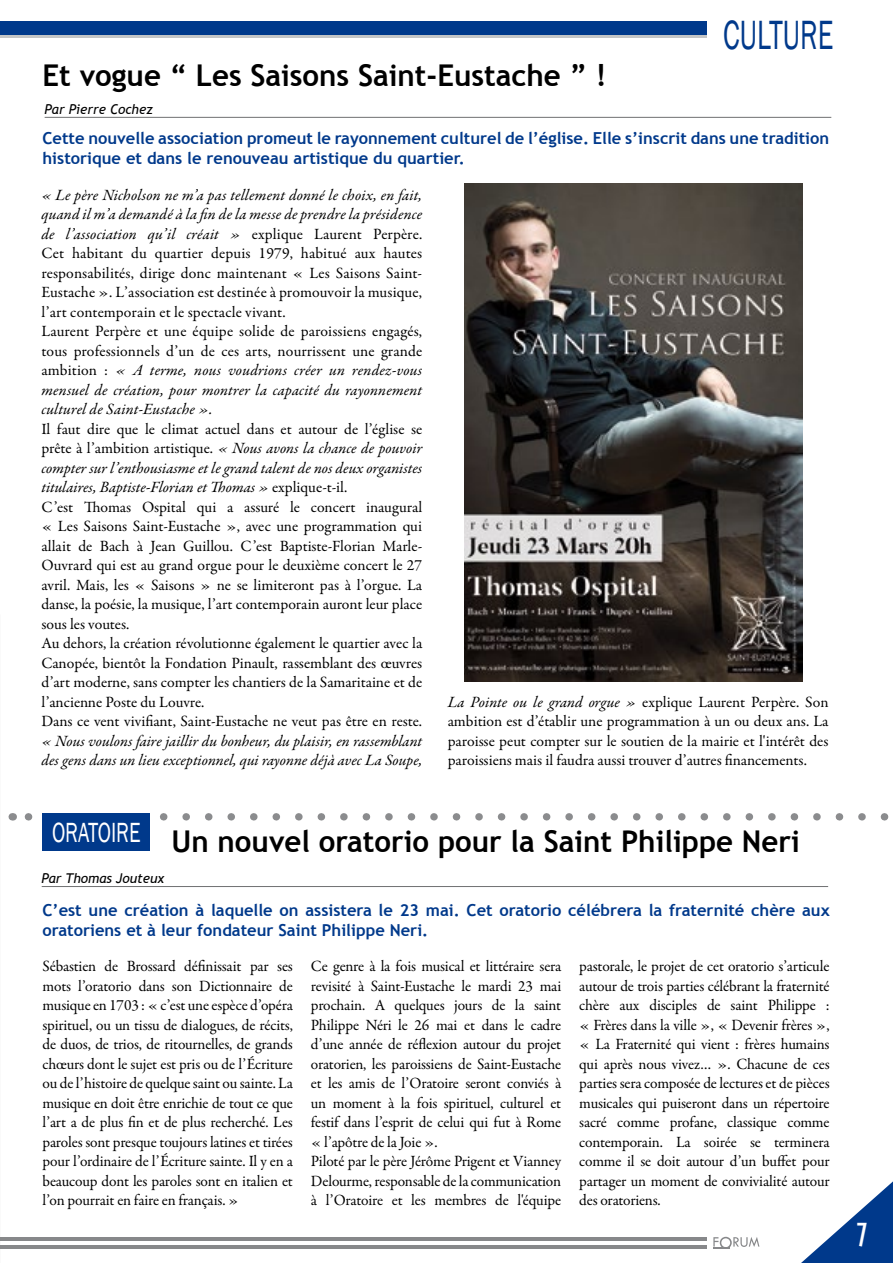
<style>
.page{position:relative;width:893px;height:1263px;background:#fff}
.page>*{position:absolute;margin:0;border:0;box-sizing:border-box;transform-origin:0 0}
.t1{font:42px "Franklin Gothic";color:#00398b;scale:.68 1}
.t2{font:condensed 34.5px "Gill Sans";color:#fff}
.t3{font:700 30px "Trebuchet MS";color:#000}
.t4{font:28.5px "Franklin Gothic";color:#fff;scale:.74 1}
.t5{font:700 16.5px/19.8px "Trebuchet MS";color:#00398b}
.cesures_10{font:15.75px/19.5px "Garamond Premr Pro";letter-spacing:-.01em;color:#000;text-align:justify}
.cesures_10-2{font:italic 15.75px/19.5px "Garamond Premr Pro";color:#000;text-align:justify}
.t6{font:italic 13.5px "Trebuchet MS";color:#000}
.s1{font-style:italic}
.s2{font-style:normal}
</style>
<div class="page">
<hr style="left:0;top:1237px;width:706px;height:4px;background:#87888a">
<hr style="left:0;top:1245px;width:706px;height:3px;background:#87888a">
<svg style="left:801px;top:1181px;width:92px;height:82px"></svg>
<hr style="left:0;top:35px;width:707px;height:3px;background:#c4c5c6">
<div style="left:0;top:21px;width:707px;height:14px;background:#00398b"></div>
<svg style="left:713px;top:1237px;width:46px;height:12px"></svg>
<hr style="left:42px;top:886px;width:786px;height:1px;background:#707172">
<svg style="left:24px;top:813px;width:865px;height:7px"></svg>
<hr style="left:45px;top:117px;width:786px;height:1px;background:#707172">
<img style="left:464px;top:184px;width:339px;height:497px">
<div style="left:43px;top:813px;width:107px;height:38px;background:#00398b"></div>
<p class="t3" style="left:43px;top:56px;width:566px">Et vogue “ Les Saisons Saint-Eustache ” !</p>
<p class="t6" style="left:45px;top:101px;width:110px">Par Pierre Cochez</p>
<p class="t1" style="left:723px;top:9px;width:164px">CULTURE</p>
<p class="t5" style="left:43px;top:128px;width:788px">Cette nouvelle association promeut le rayonnement culturel de l’église. Elle s’inscrit dans une tradition historique et dans le renouveau artistique du quartier.</p>
<p class="cesures_10" style="left:41px;top:185px;width:382px"><span class="s1">« Le père Nicholson ne m’a pas tellement donné le choix, en fait, quand il m’a demandé à la fin de la messe de prendre la présidence de l’association qu’il créait »</span> explique Laurent Perpère.<br>Cet habitant du quartier depuis 1979, habitué aux hautes responsabilités, dirige donc maintenant « Les Saisons Saint-Eustache ». L’association est destinée à promouvoir la musique, l’art contemporain et le spectacle vivant.</p>
<p class="cesures_10-2" style="left:41px;top:322px;width:382px"><span class="s2">Laurent Perpère et une équipe solide de paroissiens engagés, tous professionnels d’un de ces arts, nourrissent une grande ambition :</span> « A terme, nous voudrions créer un rendez-vous mensuel de création, pour montrer la capacité du rayonnement culturel de Saint-Eustache ».</p>
<p class="cesures_10-2" style="left:41px;top:420px;width:382px"><span class="s2">Il faut dire que le climat actuel dans et autour de l’église se prête à l’ambition artistique.</span> « Nous avons la chance de pouvoir compter sur l’enthousiasme et le grand talent de nos deux organistes titulaires, Baptiste-Florian et Thomas » <span class="s2">explique-t-il.</span></p>
<p class="cesures_10" style="left:41px;top:497px;width:382px">C’est Thomas Ospital qui a assuré le concert inaugural « Les Saisons Saint-Eustache », avec une programmation qui allait de Bach à Jean Guillou. C’est Baptiste-Florian Marle-Ouvrard qui est au grand orgue pour le deuxième concert le 27 avril. Mais, les « Saisons » ne se limiteront pas à l’orgue. La danse, la poésie, la musique, l’art contemporain auront leur place sous les voutes.</p>
<p class="cesures_10" style="left:41px;top:634px;width:382px">Au dehors, la création révolutionne également le quartier avec la Canopée, bientôt la Fondation Pinault, rassemblant des œuvres d’art moderne, sans compter les chantiers de la Samaritaine et de l’ancienne Poste du Louvre.</p>
<p class="cesures_10-2" style="left:41px;top:712px;width:382px"><span class="s2">Dans ce vent vivifiant, Saint-Eustache ne veut pas être en reste. </span>« Nous voulons faire jaillir du bonheur, du plaisir, en rassemblant des gens dans un lieu exceptionnel, qui rayonne déjà avec La Soupe,</p>
<p class="cesures_10" style="left:448px;top:692px;width:382px"><span class="s1">La Pointe ou le grand orgue »</span> explique Laurent Perpère. Son ambition est d’établir une programmation à un ou deux ans. La paroisse peut compter sur le soutien de la mairie et l'intérêt des paroissiens mais il faudra aussi trouver d’autres financements.</p>
<p class="t4" style="left:52px;top:815px;width:121px">ORATOIRE</p>
<p class="t6" style="left:41px;top:870px;width:124px">Par Thomas Jouteux</p>
<p class="t3" style="left:171px;top:822px;width:630px">Un nouvel oratorio pour la Saint Philippe Neri</p>
<p class="t5" style="left:43px;top:900px;width:789px">C’est une création à laquelle on assistera le 23 mai. Cet oratorio célébrera la fraternité chère aux oratoriens et à leur fondateur Saint Philippe Neri.</p>
<p class="cesures_10" style="left:43px;top:957px;width:252px">Sébastien de Brossard définissait par ses mots l’oratorio dans son Dictionnaire de musique en 1703 : « c’est une espèce d’opéra spirituel, ou un tissu de dialogues, de récits, de duos, de trios, de ritournelles, de grands chœurs dont le sujet est pris ou de l’Écriture ou de l’histoire de quelque saint ou sainte. La musique en doit être enrichie de tout ce que l’art a de plus fin et de plus recherché. Les paroles sont presque toujours latines et tirées pour l’ordinaire de l’Écriture sainte. Il y en a beaucoup dont les paroles sont en italien et l’on pourrait en faire en français. »</p>
<p class="cesures_10" style="left:311px;top:957px;width:252px">Ce genre à la fois musical et littéraire sera revisité à Saint-Eustache le mardi 23 mai prochain. A quelques jours de la saint Philippe Néri le 26 mai et dans le cadre d’une année de réflexion autour du projet oratorien, les paroissiens de Saint-Eustache et les amis de l’Oratoire seront conviés à un moment à la fois spirituel, culturel et festif dans l’esprit de celui qui fut à Rome « l’apôtre de la Joie ».</p>
<p class="cesures_10" style="left:311px;top:1152px;width:252px">Piloté par le père Jérôme Prigent et Vianney Delourme, responsable de la communication à l’Oratoire et les membres de l'équipe</p>
<p class="cesures_10" style="left:579px;top:957px;width:252px">pastorale, le projet de cet oratorio s’articule autour de trois parties célébrant la fraternité chère aux disciples de saint Philippe : « Frères dans la ville », « Devenir frères », « La Fraternité qui vient : frères humains qui après nous vivez… ». Chacune de ces parties sera composée de lectures et de pièces musicales qui puiseront dans un répertoire sacré comme profane, classique comme contemporain. La soirée se terminera comme il se doit autour d’un buffet pour partager un moment de convivialité autour des oratoriens.</p>
<p class="t2" style="left:856px;top:1214px;width:14px">7</p>
</div>
